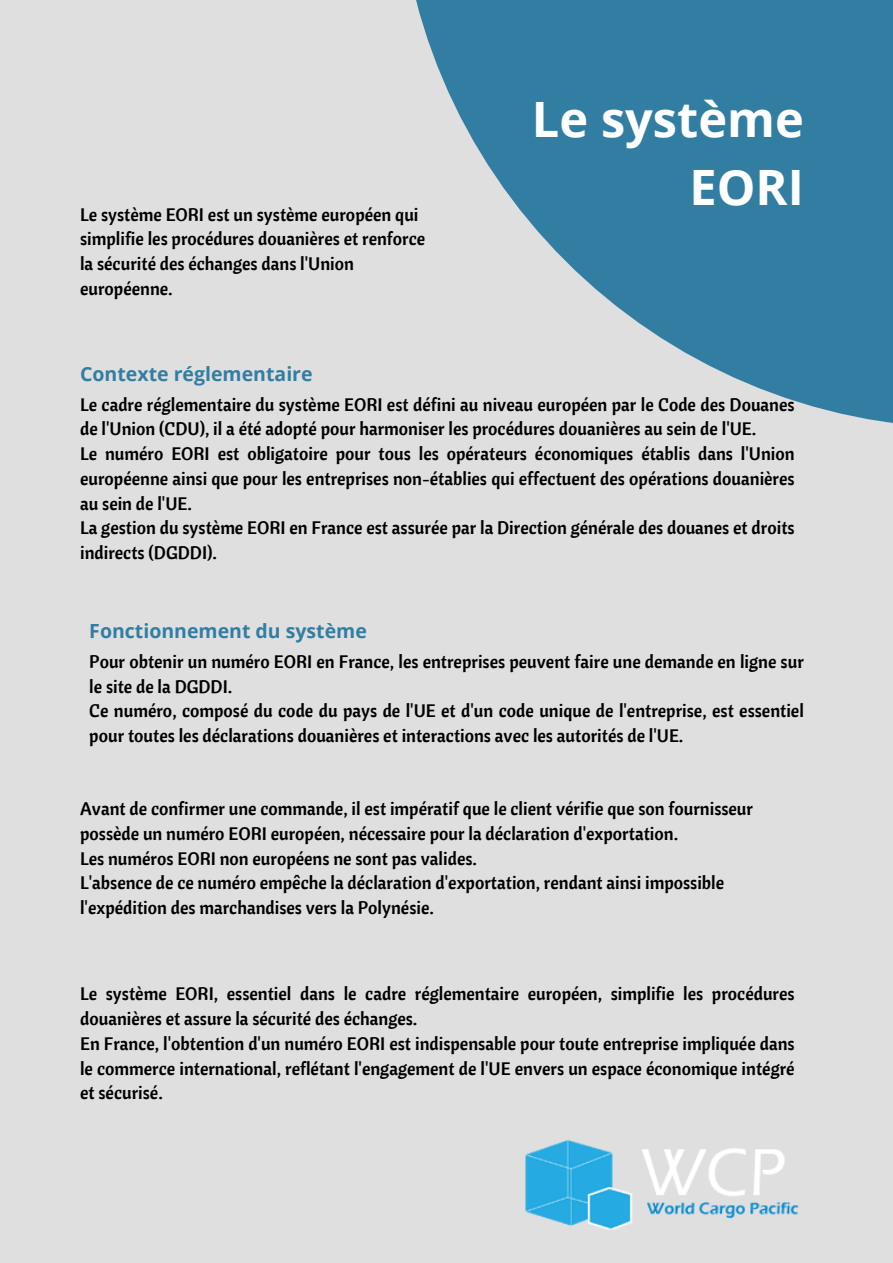
<style>
.page{position:relative;width:893px;height:1263px;background:#dfdfdf}
.page>*{position:absolute;margin:0;border:0;box-sizing:border-box;transform-origin:0 0}
.t1{font:700 48.75px/68.1px "Open Sans";color:#fff;text-align:right}
.t2{font:700 19.5px "Open Sans";color:#327ea3}
.t3{font:18px/24.8px "Cantora One";color:#000}
</style>
<div class="page">
<svg style="left:416px;top:0;width:477px;height:423px;fill:#327ea3"></svg>
<img style="left:525px;top:1140px;width:274px;height:90px">
<h1 class="t3" style="left:80px;top:201px;width:347px">Le système EORI est un système européen qui simplifie les procédures douanières et renforce la sécurité des échanges dans l'Union européenne.</h1>
<p class="t2" style="left:80px;top:360px;width:234px">Contexte réglementaire</p>
<h1 class="t1" style="left:532px;top:84px;width:273px">Le système<br>EORI</h1>
<p class="t3" style="left:80px;top:391px;width:716px">Le cadre réglementaire du système EORI est défini au niveau européen par le Code des Douanes de l'Union (CDU), il a été adopté pour harmoniser les procédures douanières au sein de l'UE.</p>
<h2 class="t3" style="left:80px;top:441px;width:716px;text-align:justify">Le numéro EORI est obligatoire pour tous les opérateurs économiques établis dans l'Union européenne ainsi que pour les entreprises non-établies qui effectuent des opérations douanières au sein de l'UE.</h2>
<p class="t3" style="left:80px;top:515px;width:716px">La gestion du système EORI en France est assurée par la Direction générale des douanes et droits indirects (DGDDI).</p>
<p class="t2" style="left:89px;top:617px;width:279px">Fonctionnement du système</p>
<p class="t3" style="left:89px;top:649px;width:716px">Pour obtenir un numéro EORI en France, les entreprises peuvent faire une demande en ligne sur le site de la DGDDI.</p>
<p class="t3" style="left:89px;top:698px;width:716px">Ce numéro, composé du code du pays de l'UE et d'un code unique de l'entreprise, est essentiel pour toutes les déclarations douanières et interactions avec les autorités de l'UE.</p>
<p class="t3" style="left:80px;top:796px;width:674px">Avant de confirmer une commande, il est impératif que le client vérifie que son fournisseur possède un numéro EORI européen, nécessaire pour la déclaration d'exportation.</p>
<p class="t3" style="left:80px;top:845px;width:398px">Les numéros EORI non européens ne sont pas valides.</p>
<p class="t3" style="left:80px;top:870px;width:645px">L'absence de ce numéro empêche la déclaration d'exportation, rendant ainsi impossible l'expédition des marchandises vers la Polynésie.</p>
<h2 class="t3" style="left:80px;top:981px;width:716px">Le système EORI, essentiel dans le cadre réglementaire européen, simplifie les procédures douanières et assure la sécurité des échanges.</h2>
<p class="t3" style="left:80px;top:1031px;width:716px;text-align:justify">En France, l'obtention d'un numéro EORI est indispensable pour toute entreprise impliquée dans le commerce international, reflétant l'engagement de l'UE envers un espace économique intégré et sécurisé.</p>
</div>
